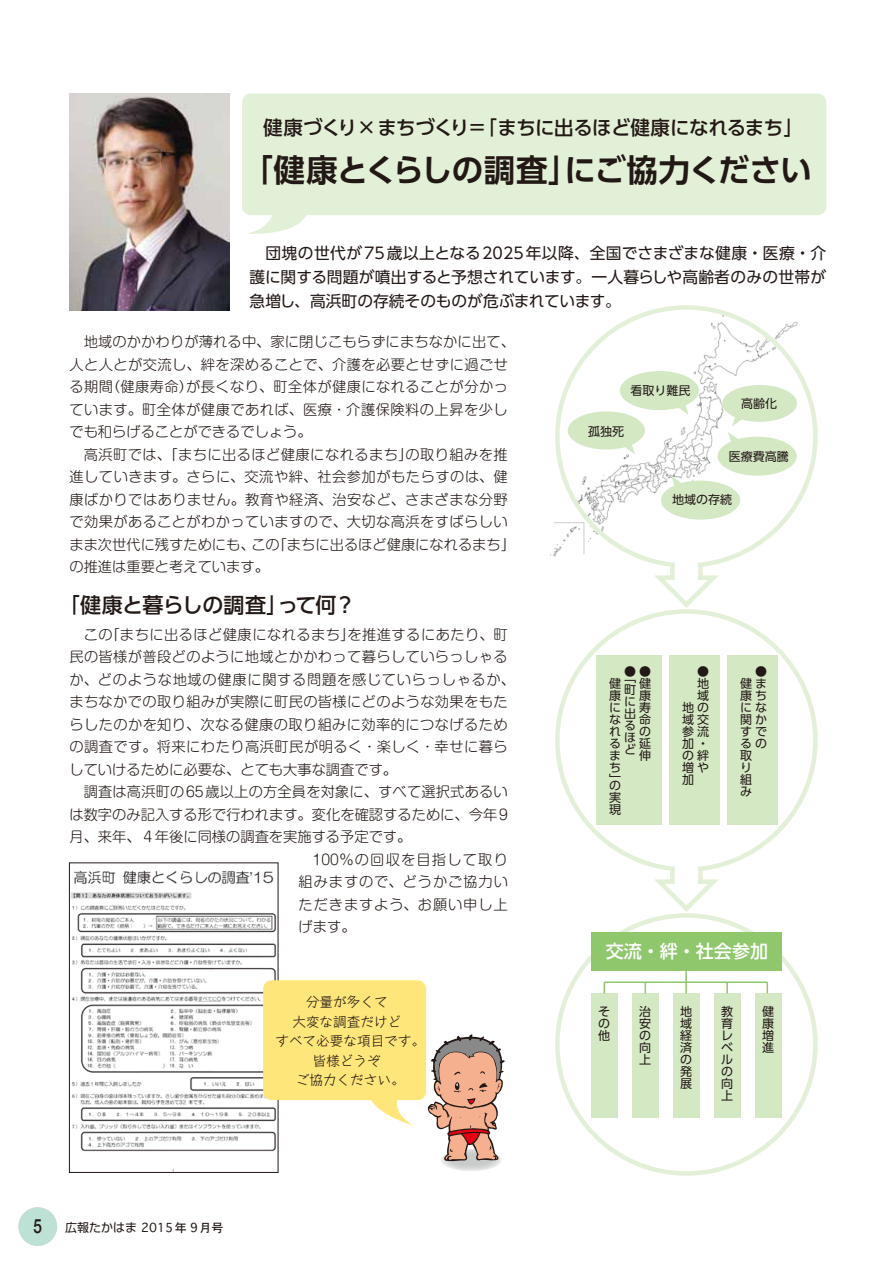
<style>
.page{position:relative;width:893px;height:1263px;background:#fff}
.page>*{position:absolute;margin:0;border:0;box-sizing:border-box;transform-origin:0 0}
.t1{font:700 31.5px "UD Shin Go Pro De";letter-spacing:-.03em;color:#221815}
.t2{font:500 21px "UD Shin Go Pro";letter-spacing:-.035em;color:#221815}
.t3{font:500 19.5px "UD Shin Go Pro";letter-spacing:-.03em;color:#221815}
.t4{font:19.5px "LH Type Bank G B";color:#221815;scale:.8 1}
.t5{font:500 18px "UD Shin Go Pro";color:#fff}
.t6{font:15.75px/24px "UD Shin Go Pro";color:#221815;text-align:justify}
.t7{font:300 14.25px "Shin M Go Pro";letter-spacing:.03em;color:#221815}
.t8{font:300 14.25px/22.5px "Shin M Go Pro";color:#221815}
.t9{font:300 14.25px "Shin M Go Pro";letter-spacing:.01em;color:#221815}
.t10{font:300 14.25px "Shin M Go Pro";letter-spacing:.05em;color:#221815}
.t11{font:300 14.25px "Shin M Go Pro";letter-spacing:.08em;color:#221815}
.t12{font:300 14.25px "Shin M Go Pro";letter-spacing:.065em;color:#221815}
.t13{font:300 14.25px "Shin M Go Pro";letter-spacing:.06em;color:#221815}
.t14{font:300 13.65px/19.5px "Take Std";color:#221815;text-align:center}
.t15{font:12px/12px "UD Shin Go Pro";color:#221815;text-align:justify}
.t16{font:12px "Osaka";color:#221815}
.s1{font-family:"Shin Go Pr 5"}
</style>
<div class="page">
<div style="left:18px;top:1207px;width:39px;height:39px;background:#bde1d4;border-radius:50%"></div>
<img style="left:69px;top:93px;width:161px;height:217px">
<svg style="left:367px;top:1100px;width:46px;height:25px"></svg>
<svg style="left:247px;top:214px;width:60px;height:20px"></svg>
<svg style="left:440px;top:1149px;width:62px;height:22px"></svg>
<div style="left:242px;top:94px;width:584px;height:121px;background:#e3f0d8;border-radius:9px"></div>
<img style="left:71px;top:870px;width:205px;height:301px">
<div style="left:69px;top:863px;width:209px;height:310px;border:1px solid #221815"></div>
<div style="left:755px;top:993px;width:27px;height:125px;background:#d4e8c4"></div>
<div style="left:714px;top:993px;width:27px;height:125px;background:#d4e8c4"></div>
<div style="left:673px;top:993px;width:27px;height:125px;background:#d4e8c4"></div>
<div style="left:632px;top:993px;width:27px;height:125px;background:#d4e8c4"></div>
<div style="left:591px;top:993px;width:26px;height:125px;background:#d4e8c4"></div>
<svg style="left:553px;top:305px;width:265px;height:302px"></svg>
<svg style="left:555px;top:607px;width:263px;height:308px"></svg>
<div style="left:591px;top:932px;width:191px;height:39px;background:#8fc76c"></div>
<hr style="left:685px;top:967px;width:2px;height:26px;background:#8fc76c">
<svg style="left:603px;top:982px;width:2px;height:11px"></svg>
<svg style="left:726px;top:983px;width:2px;height:10px"></svg>
<svg style="left:766px;top:982px;width:2px;height:11px"></svg>
<hr style="left:604px;top:981px;width:163px;height:2px;background:#8fc76c">
<svg style="left:428px;top:1034px;width:77px;height:127px"></svg>
<div style="left:263px;top:980px;width:163px;height:120px;background:#ffe67a;border-radius:9px"></div>
<p class="t3" style="left:263px;top:112px;width:541px">健康づくり×まちづくり＝「まちに出るほど健康になれるまち」</p>
<p class="t1" style="left:241px;top:145px;width:340px">「健康とくらしの調査」</p>
<p class="t1" style="left:564px;top:145px;width:249px">にご協力ください</p>
<p class="t6" style="left:250px;top:240px;width:578px">　団塊の世代が75歳以上となる2025年以降、全国でさまざまな健康・医療・介護に関する問題が噴出すると予想されています。一人暮らしや高齢者のみの世帯が急増し、高浜町の存続そのものが危ぶまれています。</p>
<p class="t9" style="left:84px;top:330px;width:433px">地域のかかわりが薄れる中、家に閉じこもらずにまちなかに出て、</p>
<p class="t7" style="left:69px;top:353px;width:440px">人と人とが交流し、絆を深めることで、介護を必要とせずに過ごせ</p>
<p class="t7" style="left:186px;top:375px;width:323px">が長くなり、町全体が健康になれることが分かっ</p>
<p class="t7" style="left:106px;top:375px;width:88px">（健康寿命）</p>
<p class="t7" style="left:69px;top:375px;width:45px">る期間</p>
<p class="t7" style="left:69px;top:398px;width:440px">ています。町全体が健康であれば、医療・介護保険料の上昇を少し</p>
<p class="t8" style="left:69px;top:419px;width:244px">でも和らげることができるでしょう。</p>
<p class="t7" style="left:405px;top:443px;width:104px">の取り組みを推</p>
<p class="t15" style="left:630px;top:384px;width:61px">看取り難民</p>
<p class="t15" style="left:741px;top:397px;width:37px">高齢化</p>
<p class="t15" style="left:588px;top:425px;width:37px">孤独死</p>
<p class="t7" style="left:69px;top:443px;width:344px">　高浜町では、「まちに出るほど健康になれるまち」</p>
<p class="t7" style="left:69px;top:465px;width:440px">進していきます。さらに、交流や絆、社会参加がもたらすのは、健</p>
<p class="t7" style="left:69px;top:488px;width:440px">康ばかりではありません。教育や経済、治安など、さまざまな分野</p>
<p class="t7" style="left:69px;top:510px;width:440px">で効果があることがわかっていますので、大切な高浜をすばらしい</p>
<p class="t8" style="left:273px;top:531px;width:244px">「まちに出るほど健康になれるまち「</p>
<p class="t15" style="left:729px;top:450px;width:61px">医療費高騰</p>
<p class="t15" style="left:672px;top:493px;width:61px">地域の存続</p>
<p class="t8" style="left:69px;top:531px;width:201px">まま次世代に残すためにも、の推進は重要と考えています。</p>
<p class="t7" style="left:251px;top:533px;width:30px">この</p>
<p class="t2" style="left:59px;top:588px;width:230px">「健康と暮らしの調査」</p>
<p class="t2" style="left:277px;top:588px;width:80px">って何?</p>
<p class="t7" style="left:106px;top:623px;width:250px">「まちに出るほど健康になれるまち」</p>
<p class="t7" style="left:347px;top:623px;width:162px">を推進するにあたり、町</p>
<p class="t7" style="left:69px;top:623px;width:45px">　この</p>
<p class="t7" style="left:69px;top:645px;width:440px">民の皆様が普段どのように地域とかかわって暮らしていらっしゃる</p>
<p class="t10" style="left:69px;top:668px;width:447px">か、どのような地域の健康に関する問題を感じていらっしゃるか、</p>
<p class="t7" style="left:69px;top:690px;width:440px">まちなかでの取り組みが実際に町民の皆様にどのような効果をもた</p>
<p class="t7" style="left:69px;top:713px;width:440px">らしたのかを知り、次なる健康の取り組みに効率的につなげるため</p>
<p class="t7" style="left:69px;top:735px;width:440px">の調査です。将来にわたり高浜町民が明るく・楽しく・幸せに暮ら</p>
<p class="t8" style="left:69px;top:756px;width:329px">していけるために必要な、とても大事な調査です。</p>
<p class="t9" style="left:69px;top:780px;width:440px">　調査は高浜町の65 歳以上の方全員を対象に、すべて選択式あるい</p>
<p class="t8" style="left:69px;top:801px;width:440px">は数字のみ記入する形で行われます。変化を確認するために、今年9</p>
<p class="t8" style="left:69px;top:824px;width:343px">月、来年、４年後に同様の調査を実施する予定です。</p>
<p class="t11" style="left:298px;top:848px;width:211px">　100％の回収を目指して取り</p>
<p class="t12" style="left:299px;top:870px;width:211px">組みますので、どうかご協力い</p>
<p class="t13" style="left:299px;top:893px;width:211px">ただきますよう、お願い申し上</p>
<p class="t7" style="left:299px;top:915px;width:58px">げます。</p>
<p class="t14" style="left:275px;top:991px;width:151px">分量が多くて<br>大変な調査だけど<br>すべて必要な項目です。皆様どうぞ<br>ご協力ください。</p>
<p class="t15" style="left:609px;top:662px;width:43px;line-height:18px;text-align:center">　● ●町</p>
<p class="t15" style="left:624px;top:695px;width:13px">に出るほど</p>
<p class="t15" style="left:609px;top:677px;width:13px">健康になれるまち</p>
<p class="t15" style="left:639px;top:677px;width:13px">健康寿命の延伸</p>
<p class="t15" style="left:624px;top:671px;width:13px">「</p>
<p class="t15" style="left:609px;top:773px;width:13px">」</p>
<p class="t15" style="left:609px;top:779px;width:13px">の実現</p>
<p class="t15" style="left:682px;top:665px;width:28px">　●</p>
<p class="t15" style="left:682px;top:677px;width:28px">　地　域地の域交参流</p>
<p class="t15" style="left:682px;top:737px;width:24px">加・</p>
<p class="t15" style="left:682px;top:749px;width:28px">の絆増や</p>
<p class="t15" style="left:682px;top:773px;width:13px">加</p>
<p class="t15" style="left:740px;top:665px;width:28px">　●</p>
<p class="t15" style="left:740px;top:677px;width:28px">健ま康ちにな関かすでるの</p>
<p class="t15" style="left:740px;top:749px;width:13px;text-align:left">取り組み</p>
<p class="t5" style="left:606px;top:937px;width:163px">交流・絆・社会参加</p>
<p class="t15" style="left:598px;top:1005px;width:13px">その他</p>
<p class="t15" style="left:639px;top:1005px;width:13px">治安の向上</p>
<p class="t15" style="left:680px;top:1005px;width:13px">地域経済の発展</p>
<p class="t15" style="left:721px;top:1005px;width:13px">教育レベルの向上</p>
<p class="t15" style="left:762px;top:1005px;width:13px">健康増進</p>
<p class="t4" style="left:33px;top:1216px;width:18px">57</p>
<p class="t16" style="left:65px;top:1220px;width:160px"><span class="s1">広報たかはま</span> 2015 年 9月号</p>
</div>
